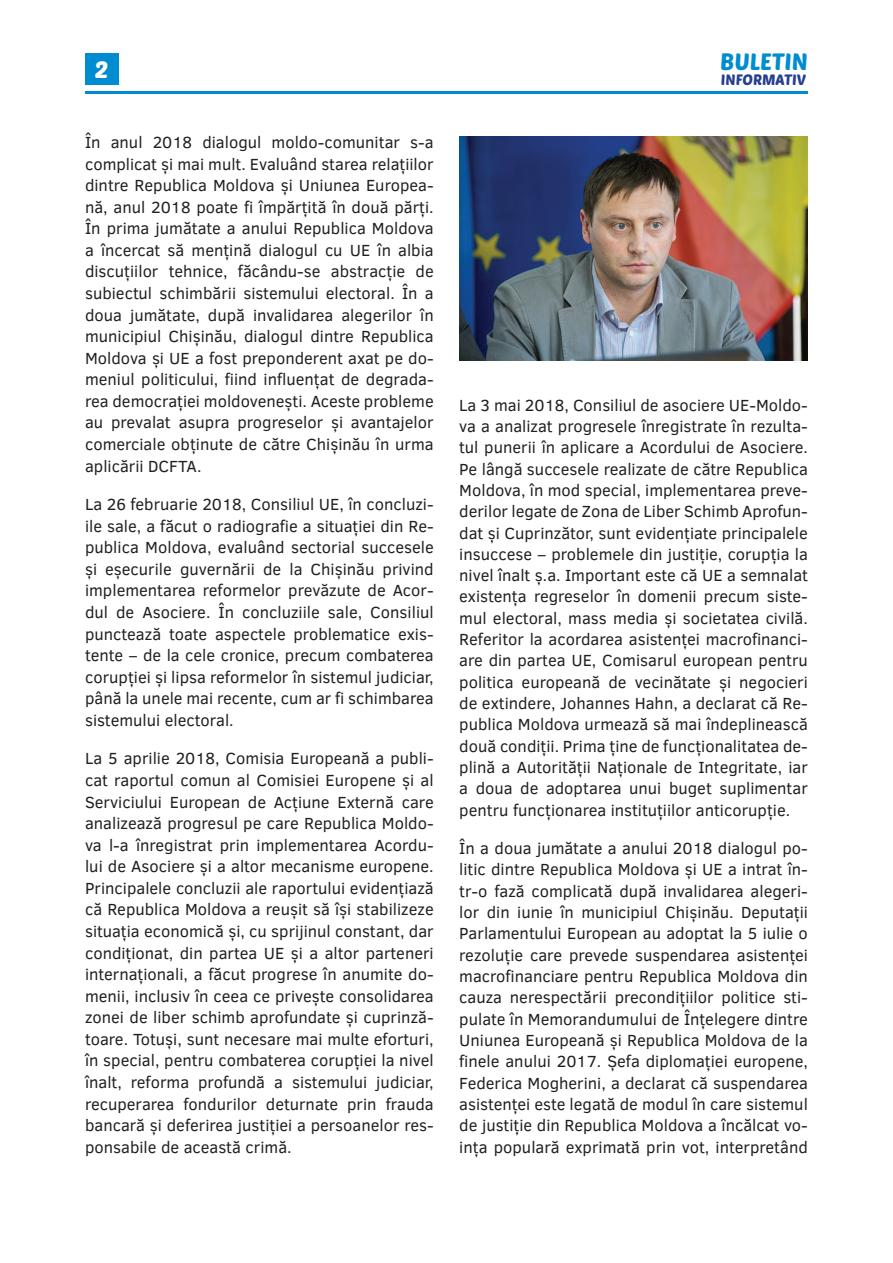
<style>
.page{position:relative;width:893px;height:1263px;background:#fff}
.page>*{position:absolute;margin:0;border:0;box-sizing:border-box;transform-origin:0 0}
.t1{font:23.25px "Poetsen One";color:#008cd0}
.t2{font:23.25px "Poetsen One";color:#fff}
.t3{font:16.5px/21.6px "Clear Sans";color:#231f20;text-align:justify}
.t4{font:14.85px "Poetsen One";color:#253f8e}
</style>
<div class="page">
<hr style="left:85px;top:91px;width:723px;height:3px;background:#008cd0">
<div style="left:85px;top:53px;width:33px;height:32px;background:#008cd0"></div>
<img style="left:459px;top:136px;width:349px;height:224px">
<h1 class="t2" style="left:95px;top:55px;width:15px">2</h1>
<p class="t3" style="left:85px;top:131px;width:350px">În anul 2018 dialogul moldo-comunitar s-a complicat și mai mult. Evaluând starea relațiilor dintre Republica Moldova și Uniunea Europea&shy;nă, anul 2018 poate fi împărțită în două părți.<br>În prima jumătate a anului Republica Moldova a încercat să mențină dialogul cu UE în albia discuțiilor tehnice, făcându-se abstracție de subiectul schimbării sistemului electoral. În a doua jumătate, după invalidarea alegerilor în municipiul Chișinău, dialogul dintre Republica Moldova și UE a fost preponderent axat pe do&shy;meniul politicului, fiind influențat de degrada&shy;rea democrației moldovenești. Aceste probleme au prevalat asupra progreselor și avantajelor comerciale obținute de către Chișinău în urma aplicării DCFTA.</p>
<p class="t3" style="left:85px;top:494px;width:350px">La 26 februarie 2018, Consiliul UE, în concluzi&shy;ile sale, a făcut o radiografie a situației din Re&shy;publica Moldova, evaluând sectorial succesele și eșecurile guvernării de la Chișinău privind implementarea reformelor prevăzute de Acor&shy;dul de Asociere. În concluziile sale, Consiliul punctează toate aspectele problematice exis&shy;tente – de la cele cronice, precum combaterea corupției și lipsa reformelor în sistemul judiciar, până la unele mai recente, cum ar fi schimbarea sistemului electoral.</p>
<p class="t3" style="left:85px;top:748px;width:350px">La 5 aprilie 2018, Comisia Europeană a publi&shy;cat raportul comun al Comisiei Europene și al Serviciului European de Acțiune Externă care analizează progresul pe care Republica Moldo&shy;va l-a înregistrat prin implementarea Acordu&shy;lui de Asociere și a altor mecanisme europene.<br>Principalele concluzii ale raportului evidențiază că Republica Moldova a reușit să își stabilizeze situația economică și, cu sprijinul constant, dar condiționat, din partea UE și a altor parteneri internaționali, a făcut progrese în anumite do&shy;menii, inclusiv în ceea ce privește consolidarea zonei de liber schimb aprofundate și cuprinză&shy;toare. Totuși, sunt necesare mai multe eforturi, în special, pentru combaterea corupției la nivel înalt, reforma profundă a sistemului judiciar, recuperarea fondurilor deturnate prin frauda bancară și deferirea justiției a persoanelor res&shy;ponsabile de această crimă.</p>
<h1 class="t1" style="left:720px;top:47px;width:89px">BULETIN</h1>
<p class="t4" style="left:721px;top:70px;width:87px">INFORMATIV</p>
<p class="t3" style="left:459px;top:394px;width:350px">La 3 mai 2018, Consiliul de asociere UE-Moldo&shy;va a analizat progresele înregistrate în rezulta&shy;tul punerii în aplicare a Acordului de Asociere.<br>Pe lângă succesele realizate de către Republica Moldova, în mod special, implementarea preve&shy;derilor legate de Zona de Liber Schimb Aprofun&shy;dat și Cuprinzător, sunt evidențiate principalele insuccese – problemele din justiție, corupția la nivel înalt ș.a. Important este că UE a semnalat existența regreselor în domenii precum siste&shy;mul electoral, mass media și societatea civilă.<br>Referitor la acordarea asistenței macrofinanci&shy;are din partea UE, Comisarul european pentru politica europeană de vecinătate și negocieri de extindere, Johannes Hahn, a declarat că Re&shy;publica Moldova urmează să mai îndeplinească două condiții. Prima ține de funcționalitatea de&shy;plină a Autorității Naționale de Integritate, iar a doua de adoptarea unui buget suplimentar pentru funcționarea instituțiilor anticorupție.</p>
<p class="t3" style="left:459px;top:837px;width:350px">În a doua jumătate a anului 2018 dialogul po&shy;litic dintre Republica Moldova și UE a intrat în&shy;tr-o fază complicată după invalidarea alegeri&shy;lor din iunie în municipiul Chișinău. Deputații Parlamentului European au adoptat la 5 iulie o rezoluție care prevede suspendarea asistenței macrofinanciare pentru Republica Moldova din cauza nerespectării precondițiilor politice sti&shy;pulate în Memorandumului de Înțelegere dintre Uniunea Europeană și Republica Moldova de la finele anului 2017. Șefa diplomației europene, Federica Mogherini, a declarat că suspendarea asistenței este legată de modul în care sistemul de justiție din Republica Moldova a încălcat vo&shy;ința populară exprimată prin vot, interpretând</p>
</div>
